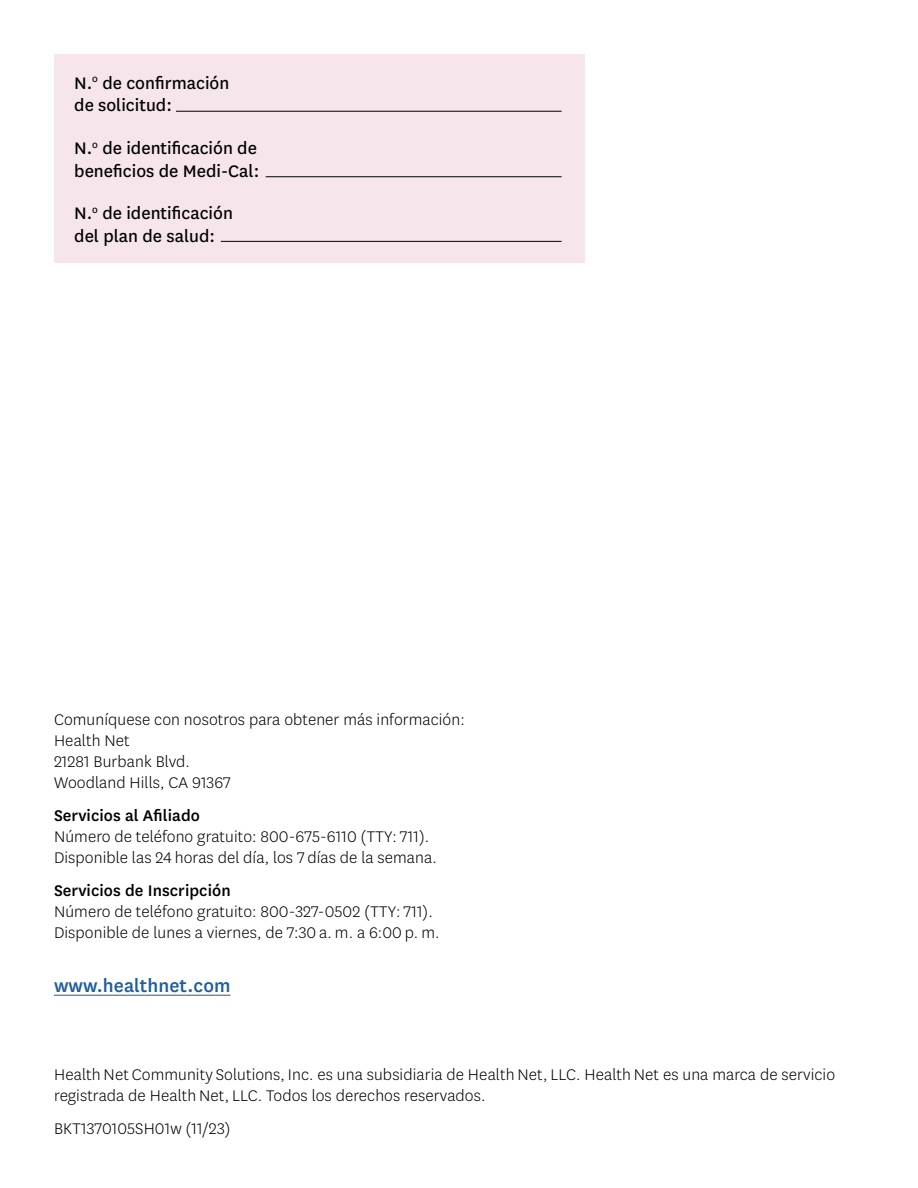
<style>
.page{position:relative;width:918px;height:1188px;background:#fff}
.page>*{position:absolute;margin:0;border:0;box-sizing:border-box;transform-origin:0 0}
.t1{font:500 21px "Centene Sans";letter-spacing:.005em;color:#205d9e}
.t2{font:19.5px/22.5px "Centene Sans";color:#000}
.t3{font:300 18px/21px "Centene Sans";letter-spacing:.005em;color:#000}
.t4{font:500 18px "Centene Sans";letter-spacing:.005em;color:#000}
</style>
<div class="page">
<div style="left:54px;top:54px;width:531px;height:208px;background:#f6e6ec"></div>
<hr style="left:176px;top:111px;width:386px;height:1px;background:#000">
<hr style="left:266px;top:176px;width:296px;height:1px;background:#000">
<hr style="left:221px;top:241px;width:341px;height:1px;background:#000">
<hr style="left:54px;top:995px;width:177px;height:1px;background:#205d9e">
<p class="t2" style="left:74px;top:71px;width:157px">N.<sup>o</sup> de confirmación de solicitud:</p>
<p class="t2" style="left:74px;top:136px;width:187px">N.<sup>o</sup> de identificación de beneficios de Medi‑Cal:</p>
<p class="t2" style="left:74px;top:201px;width:160px">N.<sup>o</sup> de identificación del plan de salud:</p>
<p class="t3" style="left:54px;top:709px;width:412px">Comuníquese con nosotros para obtener más información:<br>Health Net<br>21281 Burbank Blvd.<br>Woodland Hills, CA 91367</p>
<p class="t4" style="left:54px;top:803px;width:148px">Servicios al Afiliado</p>
<p class="t3" style="left:54px;top:826px;width:384px">Número de teléfono gratuito: 800‑675‑6110 (TTY: 711).<br>Disponible las 24 horas del día, los 7 días de la semana.</p>
<p class="t4" style="left:54px;top:878px;width:178px">Servicios de Inscripción</p>
<p class="t3" style="left:54px;top:901px;width:387px">Número de teléfono gratuito: 800‑327‑0502 (TTY: 711).<br>Disponible de lunes a viernes, de 7:30 a. m. a 6:00 p. m.</p>
<p class="t1" style="left:54px;top:972px;width:178px">www.healthnet.com</p>
<p class="t3" style="left:54px;top:1063px;width:783px">Health Net Community Solutions, Inc. es una subsidiaria de Health Net, LLC. Health Net es una marca de servicio registrada de Health Net, LLC. Todos los derechos reservados.</p>
<p class="t3" style="left:54px;top:1117px;width:178px">BKT1370105SH01w (11/23)</p>
</div>
